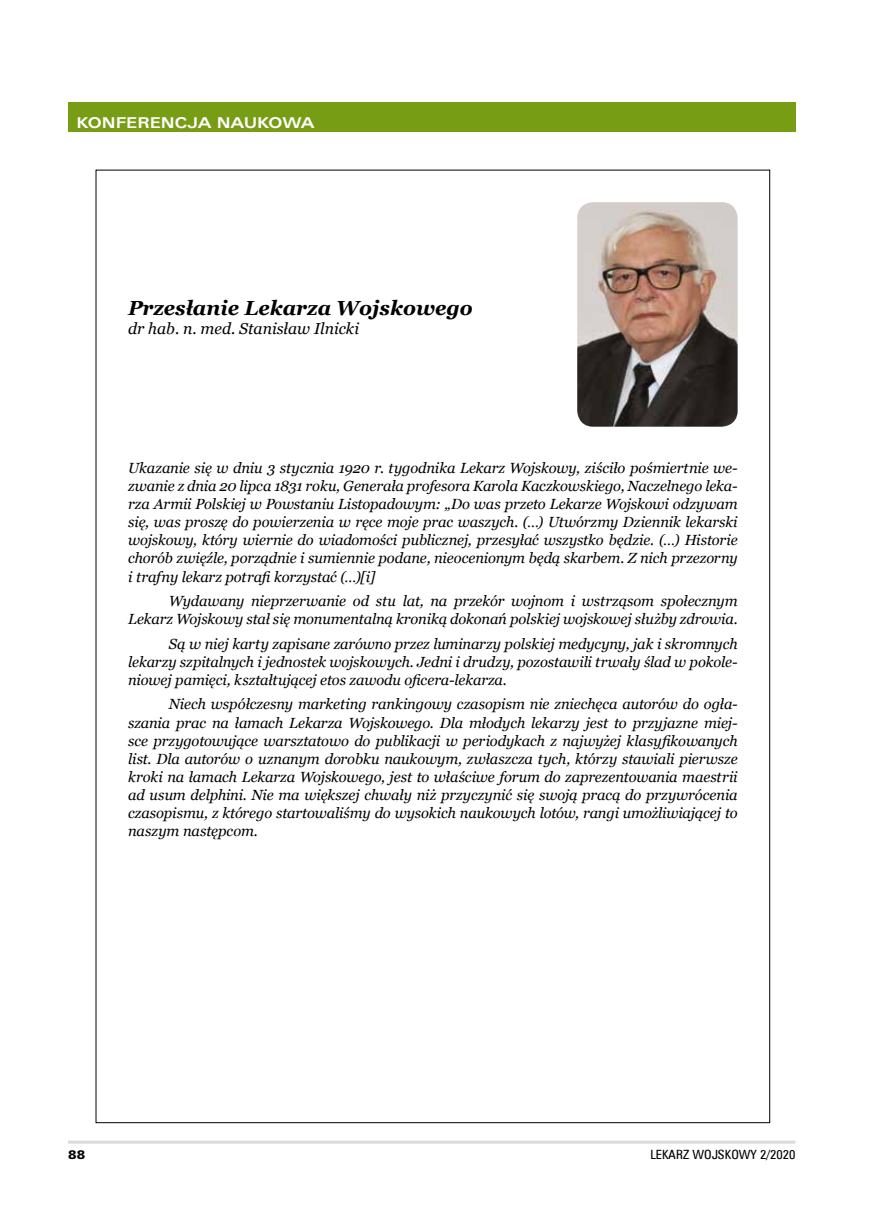
<style>
.page{position:relative;width:872px;height:1212px;background:#fff}
.page>*{position:absolute;margin:0;border:0;box-sizing:border-box;transform-origin:0 0}
.t1{font:italic 700 20.4px "Georgia";color:#000}
.t2{font:italic 15.9px "Georgia";color:#000}
.t3{font:15px "Zurich Ex EU Bold";color:#fff}
.t4{font:italic 14.7px/18.1px "Georgia";letter-spacing:-.01em;color:#000;text-align:justify}
.t5{font:12.75px "Zurich Cn EU Normal";color:#000;scale:1.04 1}
.t6{font:11.25px "Zurich Blk PL";color:#000;scale:1.04 1}
</style>
<div class="page">
<hr style="left:68px;top:1140px;width:727px;height:3px;background:#d9dada">
<div style="left:68px;top:102px;width:727px;height:30px;background:#779d15"></div>
<img style="left:577px;top:202px;width:160px;height:225px">
<p class="t3" style="left:77px;top:113px;width:239px">KONFERENCJA NAUKOWA</p>
<h1 class="t1" style="left:128px;top:295px;width:346px">Przesłanie Lekarza Wojskowego</h1>
<p class="t2" style="left:128px;top:319px;width:232px">dr hab. n. med. Stanisław Ilnicki</p>
<p class="t4" style="left:128px;top:459px;width:611px">Ukazanie się w dniu 3 stycznia 1920 r. tygodnika Lekarz Wojskowy, ziściło pośmiertnie we&shy;zwanie z dnia 20 lipca 1831 roku, Generała profesora Karola Kaczkowskiego, Naczelnego leka&shy;rza Armii Polskiej w Powstaniu Listopadowym: „Do was przeto Lekarze Wojskowi odzywam się, was proszę do powierzenia w ręce moje prac waszych. (…) Utwórzmy Dziennik lekarski wojskowy, który wiernie do wiadomości publicznej, przesyłać wszystko będzie. (…) Historie chorób zwięźle, porządnie i sumiennie podane, nieocenionym będą skarbem. Z nich przezorny i trafny lekarz potrafi korzystać (…)[i]</p>
<p class="t4" style="left:128px;top:592px;width:611px;text-align:right">Wydawany nieprzerwanie od stu lat, na przekór wojnom i wstrząsom społecznym<br>Lekarz Wojskowy stał się monumentalną kroniką dokonań polskiej wojskowej służby zdrowia.</p>
<p class="t4" style="left:128px;top:635px;width:611px;text-indent:41px">Są w niej karty zapisane zarówno przez luminarzy polskiej medycyny, jak i skromnych lekarzy szpitalnych i jednostek wojskowych. Jedni i drudzy, pozostawili trwały ślad w pokole&shy;niowej pamięci, kształtującej etos zawodu oficera‑lekarza.</p>
<p class="t4" style="left:128px;top:695px;width:611px;text-indent:41px">Niech współczesny marketing rankingowy czasopism nie zniechęca autorów do ogła&shy;szania prac na łamach Lekarza Wojskowego. Dla młodych lekarzy jest to przyjazne miej&shy;sce przygotowujące warsztatowo do publikacji w periodykach z najwyżej klasyfikowanych list. Dla autorów o uznanym dorobku naukowym, zwłaszcza tych, którzy stawiali pierwsze kroki na łamach Lekarza Wojskowego, jest to właściwe forum do zaprezentowania maestrii ad usum delphini. Nie ma większej chwały niż przyczynić się swoją pracą do przywrócenia czasopismu, z którego startowaliśmy do wysokich naukowych lotów, rangi umożliwiającej to naszym następcom.</p>
<p class="t6" style="left:68px;top:1147px;width:18px">88</p>
<p class="t5" style="left:650px;top:1147px;width:141px">LEKARZ WOJSKOWY 2/2020</p>
</div>
